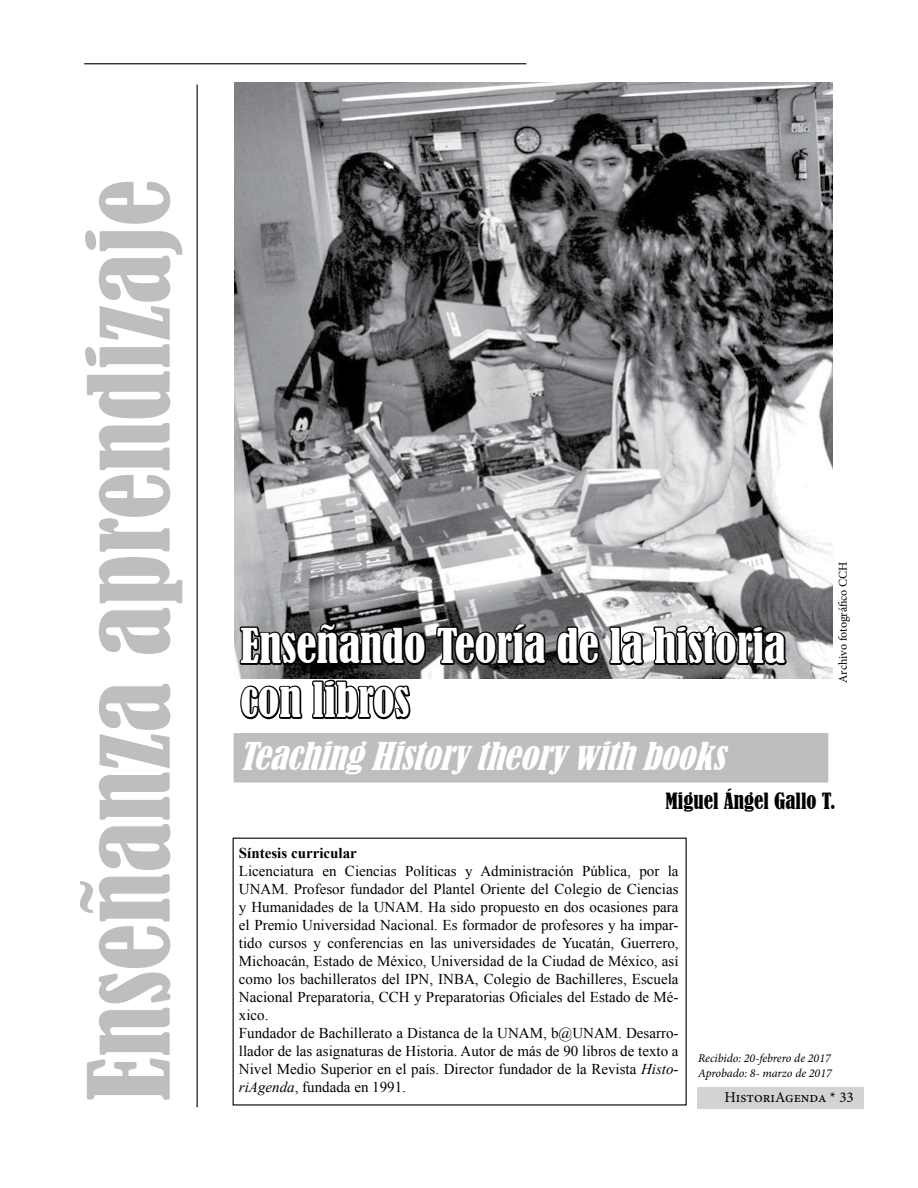
<style>
.page{position:relative;width:918px;height:1188px;background:#fff}
.page>*{position:absolute;margin:0;border:0;box-sizing:border-box;transform-origin:0 0}
.t1{font:condensed 105px "Bernard";color:#bcbec0}
.t2{font:condensed 45px/54px "Bernard";color:#fff}
.t3{font:italic condensed 36px "Bernard";color:#fff}
.t4{font:condensed 21px "Bernard";color:#000}
.t5{font:15px/18px "Times New Roman";color:#000}
.t6{font:700 15px "Times New Roman";color:#000}
.t7{font:15px "Minion Pro";letter-spacing:-.005em;color:#000}
.t8{font:italic 12px/14.4px "Minion Pro";letter-spacing:-.005em;color:#000}
.t9{font:12px "Minion Pro";color:#000}
.s1{font-style:italic}
</style>
<div class="page">
<hr style="left:84px;top:63px;width:442px;height:1px;background:#000">
<div style="left:697px;top:1087px;width:167px;height:21px;background:#d1d3d4"></div>
<img style="left:234px;top:82px;width:598px;height:596px">
<hr style="left:197px;top:85px;width:1px;height:1022px;background:#000">
<svg style="left:237px;top:619px;width:191px;height:49px;background:#333435"></svg>
<svg style="left:434px;top:622px;width:167px;height:46px;background:#3d3e3f"></svg>
<svg style="left:607px;top:594px;width:182px;height:74px;background:#7d7d7e"></svg>
<svg style="left:240px;top:678px;width:173px;height:42px"></svg>
<div style="left:232px;top:732px;width:598px;height:52px;background:#bcbec0;border:2px solid #fff"></div>
<h1 class="t1" style="left:68px;top:1101px;width:923px;rotate:-90deg">Enseñanza aprendizaje</h1>
<p class="t9" style="left:835px;top:683px;width:123px;rotate:-90deg">Archivo fotográfico CCH</p>
<h2 class="t2" style="left:241px;top:620px;width:547px">Enseñando Teoría de la historia con libros</h2>
<h3 class="t3" style="left:239px;top:735px;width:498px">TeachingHistorytheorywithbooks</h3>
<h3 class="t4" style="left:666px;top:789px;width:171px">Miguel Ángel Gallo T.</h3>
<p class="t6" style="left:239px;top:842px;width:119px">Síntesis curricular</p>
<p class="t5" style="left:239px;top:862px;width:441px">Licenciatura en Ciencias Políticas y Administración Pública, por la UNAM. Profesor fundador del Plantel Oriente del Colegio de Ciencias y Humanidades de la UNAM. Ha sido propuesto en dos ocasiones para el Premio Universidad Nacional. Es formador de profesores y ha impar&shy;tido cursos y conferencias en las universidades de Yucatán, Guerrero, Michoacán, Estado de México, Universidad de la Ciudad de México, así como los bachilleratos del IPN, INBA, Colegio de Bachilleres, Escuela Nacional Preparatoria, CCH y Preparatorias Oficiales del Estado de Mé&shy;xico.<br>Fundador de Bachillerato a Distanca de la UNAM, b@UNAM. Desarro&shy;llador de las asignaturas de Historia. Autor de más de 90 libros de texto a Nivel Medio Superior en el país. Director fundador de la Revista <span class="s1">Histo&shy;riAgenda</span>, fundada en 1991.</p>
<p class="t8" style="left:698px;top:1051px;width:135px">Recibido: 20-febrero de 2017<br>Aprobado: 8- marzo de 2017</p>
<p class="t7" style="left:725px;top:1087px;width:131px">HistoriAgenda * 33</p>
</div>
